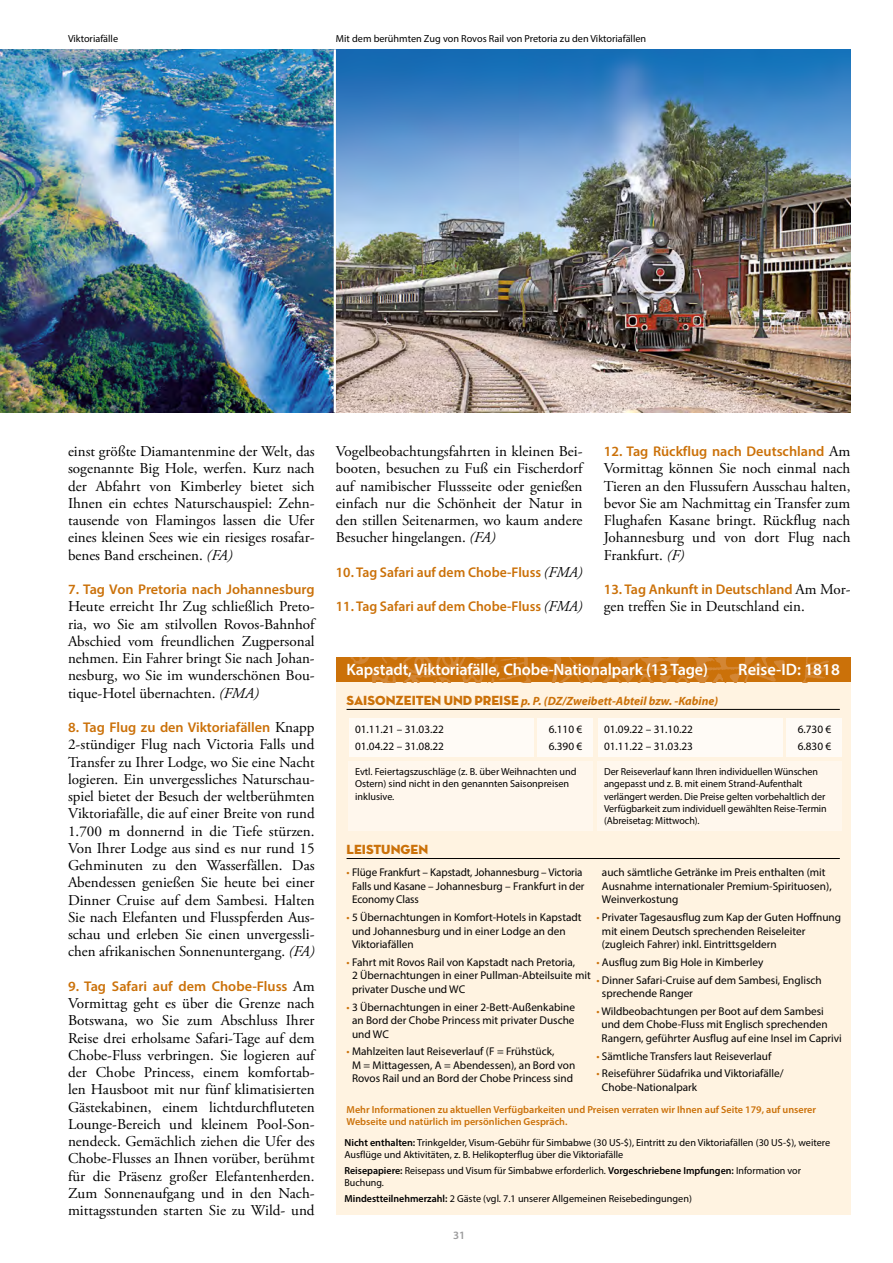
<style>
.page{position:relative;width:893px;height:1263px;background:#fff}
.page>*{position:absolute;margin:0;border:0;box-sizing:border-box;transform-origin:0 0}
.t1{font:600 16.5px "Myriad Pro";letter-spacing:-.01em;color:#fff}
.t2{font:15px/17.2px "Adobe Garamond Pro";color:#000;text-align:justify}
.t3{font:600 14.1px "Myriad Pro";color:#cb7109}
.t4{font:13.5px "Neutra Disp Titling";color:#cb7109}
.t5{font:italic 700 12px "Myriad Pro";color:#cb7109}
.t6{font:11.25px/13.5px "Myriad Pro";color:#000}
.t7{font:600 11.25px "Myriad Pro";color:#9c9c9d}
.t8{font:10.2px/12.3px "Myriad Pro";color:#000}
.t9{font:600 10.2px/12.3px "Myriad Pro";color:#cb7109}
.s1{font-style:italic}
.s2{font-family:"Adobe Garamond Pro";font-weight:400;font-size:15px;color:#000}
.s3{font-family:"Adobe Garamond Pro";font-weight:400;font-style:italic;font-size:15px;color:#000}
.s4{font-family:"Neutra Disp Titling";font-weight:400;font-style:normal;font-size:13.5px}
.s5{color:#cb7109}
.s6{font-weight:600}
</style>
<div class="page">
<div style="left:336px;top:657px;width:514px;height:558px;background:#fff3e1"></div>
<img style="left:0;top:49px;width:850px;height:363px">
<hr style="left:334px;top:49px;width:2px;height:363px;background:#fff">
<img style="left:336px;top:657px;width:514px;height:25px">
<hr style="left:347px;top:858px;width:493px;height:1px;background:#000">
<div style="left:349px;top:718px;width:184px;height:39px;background:#fffbf6"></div>
<div style="left:598px;top:718px;width:184px;height:39px;background:#fffbf6"></div>
<div style="left:538px;top:718px;width:55px;height:39px;background:#fffbf6"></div>
<div style="left:787px;top:718px;width:55px;height:39px;background:#fffbf6"></div>
<div style="left:349px;top:761px;width:244px;height:70px;background:#fff7ed"></div>
<div style="left:598px;top:761px;width:244px;height:70px;background:#fff7ed"></div>
<hr style="left:347px;top:709px;width:493px;height:1px;background:#000">
<p class="t8" style="left:68px;top:32px;width:52px">Viktoriafälle</p>
<p class="t8" style="left:336px;top:32px;width:312px">Mit dem berühmten Zug von Rovos Rail von Pretoria zu den Viktoriafällen</p>
<p class="t2" style="left:68px;top:443px;width:248px">einst größte Diamantenmine der Welt, das sogenannte Big Hole, werfen. Kurz nach der Abfahrt von Kimberley bietet sich Ihnen ein echtes Naturschauspiel: Zehn&shy;tausende von Flamingos lassen die Ufer eines kleinen Sees wie ein riesiges rosafar&shy;benes Band erscheinen. <span class="s1">(FA)</span></p>
<p class="t3" style="left:68px;top:580px;width:248px">7. Tag Von Pretoria nach Johannesburg</p>
<p class="t2" style="left:68px;top:598px;width:248px">Heute erreicht Ihr Zug schließlich Preto&shy;ria, wo Sie am stilvollen Rovos-Bahnhof Abschied vom freundlichen Zugpersonal nehmen. Ein Fahrer bringt Sie nach Johan&shy;nesburg, wo Sie im wunderschönen Bou&shy;tique-Hotel übernachten. <span class="s1">(FMA)</span></p>
<p class="t3" style="left:68px;top:718px;width:248px">8. Tag Flug zu den Viktoriafällen <span class="s2">Knapp</span></p>
<p class="t2" style="left:68px;top:736px;width:248px">2-stündiger Flug nach Victoria Falls und Transfer zu Ihrer Lodge, wo Sie eine Nacht logieren. Ein unvergessliches Naturschau&shy;spiel bietet der Besuch der weltberühmten Viktoriafälle, die auf einer Breite von rund 1.700 m donnernd in die Tiefe stürzen.<br>Von Ihrer Lodge aus sind es nur rund 15<br>Gehminuten zu den Wasserfällen. Das Abendessen genießen Sie heute bei einer Dinner Cruise auf dem Sambesi. Halten Sie nach Elefanten und Flusspferden Aus&shy;schau und erleben Sie einen unvergessli&shy;chen afrikanischen Sonnenuntergang. <span class="s1">(FA)</span></p>
<p class="t3" style="left:68px;top:977px;width:248px">9. Tag Safari auf dem Chobe-Fluss <span class="s2">Am</span></p>
<p class="t2" style="left:68px;top:995px;width:248px">Vormittag geht es über die Grenze nach Botswana, wo Sie zum Abschluss Ihrer Reise drei erholsame Safari-Tage auf dem Chobe-Fluss verbringen. Sie logieren auf der Chobe Princess, einem komfortab&shy;len Hausboot mit nur fünf klimatisierten Gästekabinen, einem lichtdurchfluteten Lounge-Bereich und kleinem Pool-Son&shy;nendeck. Gemächlich ziehen die Ufer des Chobe-Flusses an Ihnen vorüber, berühmt für die Präsenz großer Elefantenherden.<br>Zum Sonnenaufgang und in den Nach&shy;mittagsstunden starten Sie zu Wild- und</p>
<p class="t2" style="left:336px;top:443px;width:248px">Vogelbeobachtungsfahrten in kleinen Bei&shy;booten, besuchen zu Fuß ein Fischerdorf auf namibischer Flussseite oder genießen einfach nur die Schönheit der Natur in den stillen Seitenarmen, wo kaum andere Besucher hingelangen. <span class="s1">(FA)</span></p>
<p class="t3" style="left:336px;top:563px;width:248px">10. Tag Safari auf dem Chobe-Fluss <span class="s3">(FMA)</span></p>
<p class="t3" style="left:336px;top:598px;width:248px">11. Tag Safari auf dem Chobe-Fluss <span class="s3">(FMA)</span></p>
<p class="t3" style="left:604px;top:442px;width:248px">12. Tag Rückflug nach Deutschland <span class="s2">Am</span></p>
<p class="t2" style="left:604px;top:460px;width:248px">Vormittag können Sie noch einmal nach Tieren an den Flussufern Ausschau halten, bevor Sie am Nachmittag ein Transfer zum Flughafen Kasane bringt. Rückflug nach Johannesburg und von dort Flug nach Frankfurt. <span class="s1">(F)</span></p>
<p class="t3" style="left:604px;top:580px;width:248px">13. Tag Ankunft in Deutschland <span class="s2">Am Mor-</span></p>
<p class="t2" style="left:604px;top:598px;width:202px">gen treffen Sie in Deutschland ein.</p>
<p class="t1" style="left:347px;top:659px;width:363px">Kapstadt, Viktoriafälle, Chobe-Nationalpark (13 Tage)</p>
<p class="t1" style="left:738px;top:659px;width:103px">Reise-ID: 1818</p>
<p class="t5" style="left:347px;top:693px;width:373px"><span class="s4">SAISONZEIT EN UND PREISE</span> p. P. (DZ/Zweibett-Abteil bzw. -Kabine)</p>
<p class="t6" style="left:549px;top:720px;width:35px;line-height:17.7px">6.110 €<br>6.390 €</p>
<p class="t6" style="left:798px;top:720px;width:35px;line-height:17.7px">6.730 €<br>6.830 €</p>
<p class="t8" style="left:355px;top:765px;width:223px">Evtl. Feiertagszuschläge (z. B. über Weihnachten und<br>Ostern) sind nicht in den genannten Saisonpreisen inklusive.</p>
<p class="t8" style="left:604px;top:765px;width:224px">Der Reiseverlauf kann Ihren individuellen Wünschen angepasst und z. B. mit einem Strand-Aufenthalt verlängert werden. Die Preise gelten vorbehaltlich der Verfügbarkeit zum individuell gewählten Reise-Termin (Abreisetag: Mittwoch).</p>
<p class="t6" style="left:355px;top:720px;width:90px;line-height:17.7px">01.11.21 – 31.03.22<br>01.04.22 – 31.08.22</p>
<p class="t6" style="left:604px;top:720px;width:90px;line-height:17.7px">01.09.22 – 31.10.22<br>01.11.22 – 31.03.23</p>
<p class="t4" style="left:347px;top:841px;width:83px">LEISTUNGEN</p>
<p class="t6" style="left:352px;top:866px;width:234px;text-indent:-6px"><span class="s5">•</span> Flüge Frankfurt – Kapstadt, Johannesburg – Victoria<br>Falls und Kasane – Johannesburg – Frankfurt in der<br>Economy Class</p>
<p class="t6" style="left:352px;top:910px;width:231px;text-indent:-6px"><span class="s5">•</span> 5 Übernachtungen in Komfort-Hotels in Kapstadt und Johannesburg und in einer Lodge an den<br>Viktoriafällen</p>
<p class="t6" style="left:352px;top:955px;width:240px;text-indent:-6px"><span class="s5">•</span> Fahrt mit Rovos Rail von Kapstadt nach Pretoria,<br>2 Übernachtungen in einer Pullman-Abteilsuite mit privater Dusche und WC</p>
<p class="t6" style="left:352px;top:1000px;width:224px;text-align:justify;text-indent:-6px"><span class="s5">•</span> 3 Übernachtungen in einer 2-Bett-Außenkabine an Bord der Chobe Princess mit privater Dusche und WC</p>
<p class="t6" style="left:352px;top:1045px;width:225px;text-indent:-6px"><span class="s5">•</span> Mahlzeiten laut Reiseverlauf (F = Frühstück,<br>M = Mittagessen, A = Abendessen), an Bord von<br>Rovos Rail und an Bord der Chobe Princess sind</p>
<p class="t6" style="left:602px;top:866px;width:231px">auch sämtliche Getränke im Preis enthalten (mit<br>Ausnahme internationaler Premium-Spirituosen),<br>Weinverkostung</p>
<p class="t6" style="left:602px;top:910px;width:241px;text-indent:-6px"><span class="s5">•</span> Privater Tagesausflug zum Kap der Guten Hoffnung mit einem Deutsch sprechenden Reiseleiter (zugleich Fahrer) inkl. Eintrittsgeldern</p>
<p class="t6" style="left:596px;top:955px;width:168px"><span class="s5">•</span> Ausflug zum Big Hole in Kimberley</p>
<p class="t6" style="left:602px;top:973px;width:221px;text-indent:-6px"><span class="s5">•</span> Dinner Safari-Cruise auf dem Sambesi, Englisch sprechende Ranger</p>
<p class="t6" style="left:601px;top:1004px;width:242px;text-indent:-5px"><span class="s5">•</span> Wildbeobachtungen per Boot auf dem Sambesi und dem Chobe-Fluss mit Englisch sprechenden<br>Rangern, geführter Ausflug auf eine Insel im Caprivi</p>
<p class="t6" style="left:596px;top:1049px;width:176px"><span class="s5">•</span> Sämtliche Transfers laut Reiseverlauf</p>
<p class="t6" style="left:602px;top:1067px;width:183px;text-indent:-6px"><span class="s5">•</span> Reiseführer Südafrika und Viktoriafälle/<br>Chobe-Nationalpark</p>
<p class="t9" style="left:347px;top:1103px;width:471px">Mehr Informationen zu aktuellen Verfügbarkeiten und Preisen verraten wir Ihnen auf Seite 179, auf unserer<br>Webseite und natürlich im persönlichen Gespräch.</p>
<p class="t8" style="left:344px;top:1136px;width:487px"><span class="s6">Nicht enthalten:</span> Trinkgelder, Visum-Gebühr für Simbabwe (30 US-$), Eintritt zu den Viktoriafällen (30 US-$), weitere<br>Ausflüge und Aktivitäten, z. B. Helikopterflug über die Viktoriafälle</p>
<p class="t8" style="left:344px;top:1164px;width:458px"><span class="s6">Reisepapiere:</span> Reisepass und Visum für Simbabwe erforderlich. <span class="s6">Vorgeschriebene Impfungen:</span> Information vor<br>Buchung.</p>
<p class="t8" style="left:344px;top:1193px;width:349px"><span class="s6">Mindestteilnehmerzahl:</span> 2 Gäste (vgl. 7.1 unserer Allgemeinen Reisebedingungen)</p>
<p class="t7" style="left:453px;top:1228px;width:14px">31</p>
</div>
